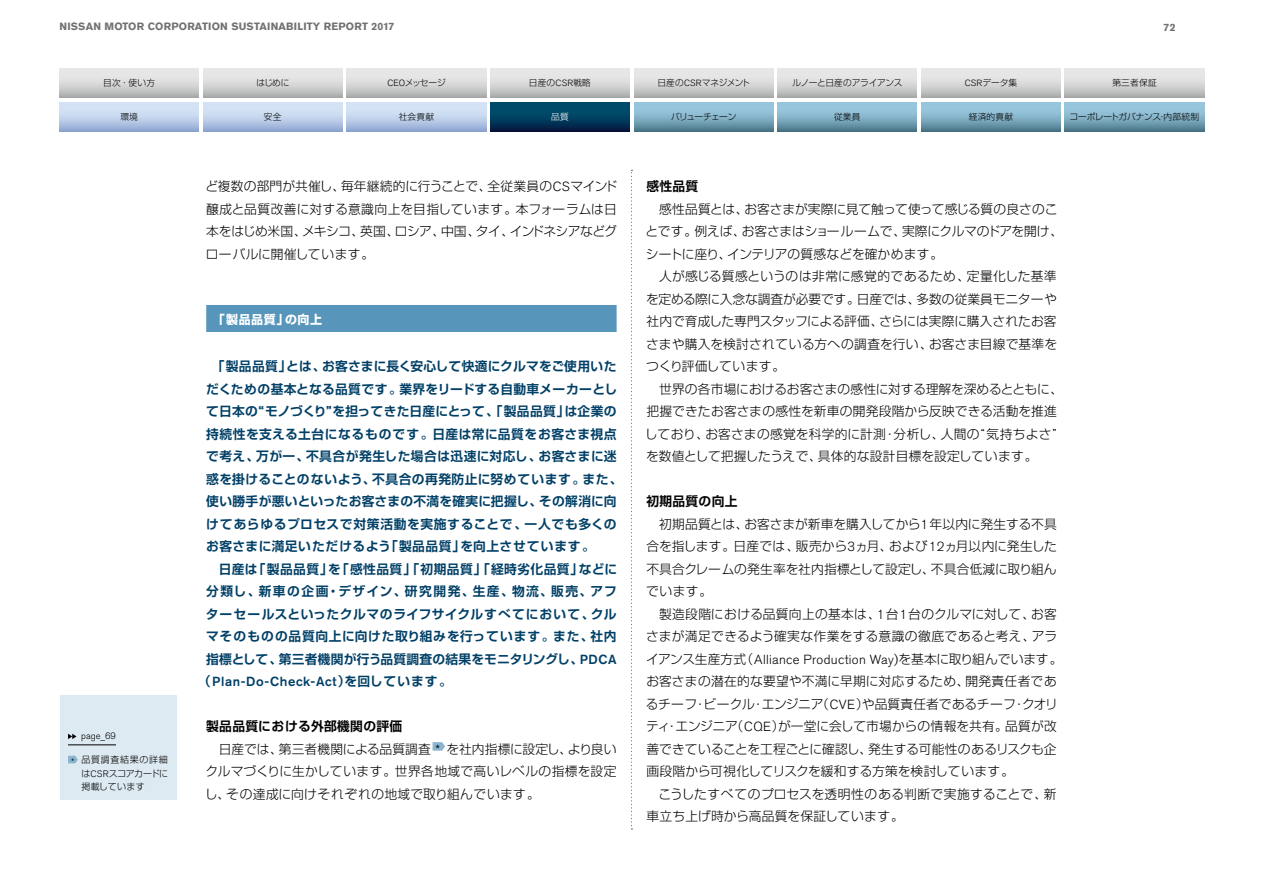
<style>
.page{position:relative;width:1263px;height:893px;background:#fff}
.page>*{position:absolute;margin:0;border:0;box-sizing:border-box;transform-origin:0 0}
.t1{font:500 13.2px "Nissan AG";letter-spacing:.05em;color:#003f66}
.t2{font:300 12.75px/22.5px "Shin Go Pr 5";letter-spacing:.005em;color:#000;text-align:justify}
.t3{font:700 12.75px/22.5px "Shin Go Pr 5 De";letter-spacing:.03em;color:#003f66}
.t4{font:700 12.75px "Shin Go Pr 5 De";letter-spacing:.025em;color:#000}
.t5{font:700 12px "Shin Go Pr 5";letter-spacing:.05em;color:#fff}
.t6{font:700 10.5px "Nissan AG";letter-spacing:.02em;color:#727171}
.t7{font:300 9.3px "Nissan AG";color:#000}
.t8{font:300 9px/13.5px "Shin Go Pr 5";letter-spacing:.025em;color:#000;text-align:justify}
.t9{font:300 8.7px "Shin Go Pr 5";letter-spacing:-.005em;color:#000}
.t10{font:300 8.7px "Shin Go Pr 5";letter-spacing:-.025em;color:#000}
.t11{font:300 8.7px "Shin Go Pr 5";letter-spacing:-.035em;color:#000}
.t12{font:300 8.7px "Shin Go Pr 5";letter-spacing:-.03em;color:#000}
.t13{font:300 8.7px "Shin Go Pr 5";letter-spacing:-.075em;color:#000}
.t14{font:300 8.7px "Shin Go Pr 5";color:#fff}
.s1{font-family:"Nissan AG";font-size:9px}
.s2{font-family:"Nissan AG";font-size:9.3px}
.s3{font-family:"Nissan AG";font-size:13.2px}
.s4{font-family:"Nissan AG";font-weight:500;font-size:13.2px}
.s5{font-family:"Shin Go Pr 5 De";font-weight:700;font-size:12.75px}
</style>
<div class="page">
<svg style="left:631px;top:170px;width:1px;height:660px"></svg>
<div style="left:206px;top:305px;width:411px;height:27px;background:#5795bb"></div>
<svg style="left:433px;top:742px;width:12px;height:9px"></svg>
<div style="left:60px;top:696px;width:116px;height:104px;background:#ddeaf1"></div>
<hr style="left:68px;top:745px;width:48px;height:1px;background:#000">
<svg style="left:68px;top:734px;width:8px;height:5px"></svg>
<svg style="left:68px;top:756px;width:10px;height:7px"></svg>
<div style="left:203px;top:102px;width:139px;height:30px;background:linear-gradient(to bottom,#e5f2fd,#9bafd7)"></div>
<div style="left:347px;top:102px;width:139px;height:30px;background:linear-gradient(to bottom,#e5f2fd,#9bafd7)"></div>
<svg style="left:921px;top:102px;width:139px;height:30px;background:#7daabf"></svg>
<svg style="left:778px;top:102px;width:139px;height:30px;background:#7daabf"></svg>
<svg style="left:634px;top:102px;width:139px;height:30px;background:#7daabf"></svg>
<div style="left:778px;top:68px;width:139px;height:30px;background:linear-gradient(to bottom,#f6f5f5,#b5b5b6)"></div>
<svg style="left:1065px;top:102px;width:139px;height:30px;background:#7daabf"></svg>
<div style="left:347px;top:68px;width:139px;height:30px;background:linear-gradient(to bottom,#f6f5f5,#b5b5b6)"></div>
<div style="left:634px;top:68px;width:139px;height:30px;background:linear-gradient(to bottom,#f6f5f5,#b5b5b6)"></div>
<div style="left:203px;top:68px;width:139px;height:30px;background:linear-gradient(to bottom,#f6f5f5,#b5b5b6)"></div>
<div style="left:60px;top:68px;width:139px;height:30px;background:linear-gradient(to bottom,#f6f5f5,#b5b5b6)"></div>
<div style="left:490px;top:68px;width:140px;height:30px;background:linear-gradient(to bottom,#f6f5f5,#b5b5b6)"></div>
<div style="left:921px;top:68px;width:139px;height:30px;background:linear-gradient(to bottom,#f6f5f5,#b5b5b6)"></div>
<div style="left:1065px;top:68px;width:139px;height:30px;background:linear-gradient(to bottom,#f6f5f5,#b5b5b6)"></div>
<div style="left:60px;top:102px;width:139px;height:30px;background:linear-gradient(to bottom,#e5f2fd,#9bafd7)"></div>
<div style="left:490px;top:102px;width:140px;height:30px;background:linear-gradient(to bottom,#005a76,#041f46)"></div>
<p class="t6" style="left:60px;top:20px;width:336px">NISSAN MOTOR CORPORATION SUSTAINABILITY REPORT 2017</p>
<p class="t6" style="left:1164px;top:21px;width:13px">72</p>
<p class="t9" style="left:103px;top:76px;width:53px">目次・使い方</p>
<p class="t9" style="left:256px;top:76px;width:35px">はじめに</p>
<p class="t9" style="left:387px;top:76px;width:60px"><span class="s1">CEO</span>メッセージ</p>
<p class="t9" style="left:529px;top:76px;width:64px">日産の<span class="s1">CSR</span>戦略</p>
<p class="t12" style="left:657px;top:76px;width:94px">日産の<span class="s1">CSR</span>マネジメント</p>
<p class="t9" style="left:965px;top:76px;width:54px"><span class="s1">CSR</span>データ集</p>
<p class="t9" style="left:1112px;top:76px;width:46px">第三者保証</p>
<p class="t9" style="left:120px;top:110px;width:19px">環境</p>
<p class="t14" style="left:551px;top:110px;width:19px">品質</p>
<p class="t11" style="left:792px;top:76px;width:112px">ルノーと日産のアライアンス</p>
<p class="t10" style="left:1069px;top:110px;width:131px">コーポレートガバナンス・内部統制</p>
<p class="t9" style="left:264px;top:110px;width:19px">安全</p>
<p class="t9" style="left:399px;top:110px;width:37px">社会貢献</p>
<p class="t13" style="left:671px;top:110px;width:67px">バリューチェーン</p>
<p class="t9" style="left:834px;top:110px;width:28px">従業員</p>
<p class="t9" style="left:969px;top:110px;width:46px">経済的貢献</p>
<p class="t7" style="left:81px;top:731px;width:36px">page_69</p>
<p class="t8" style="left:81px;top:752px;width:88px;text-indent:-10px"><span class="s2">*</span> 品質調査結果の詳細は<span class="s2">CSR</span>スコアカードに掲載しています</p>
<p class="t2" style="left:206px;top:174px;width:413px">ど複数の部門が共催し、毎年継続的に行うことで、全従業員の<span class="s3">CS</span>マインド醸成と品質改善に対する意識向上を目指しています。本フォーラムは日本をはじめ米国、メキシコ、英国、ロシア、中国、タイ、インドネシアなどグローバルに開催しています。</p>
<p class="t5" style="left:213px;top:310px;width:111px">「製品品質」の向上</p>
<p class="t3" style="left:206px;top:354px;width:418px;text-indent:6px">「製品品質」とは、お客さまに長く安心して快適にクルマをご使用いただくための基本となる品質です。業界をリードする自動車メーカーとして日本の“モノづくり”を担ってきた日産にとって、「製品品質」は企業の持続性を支える土台になるものです。日産は常に品質をお客さま視点で考え、万が一、不具合が発生した場合は迅速に対応し、お客さまに迷惑を掛けることのないよう、不具合の再発防止に努めています。また、使い勝手が悪いといったお客さまの不満を確実に把握し、その解消に向けてあらゆるプロセスで対策活動を実施することで、一人でも多くのお客さまに満足いただけるよう「製品品質」を向上させています。</p>
<p class="t3" style="left:206px;top:556px;width:413px;text-align:justify;text-indent:13px">日産は「製品品質」を「感性品質」「初期品質」「経時劣化品質」などに分類し、新車の企画・デザイン、研究開発、生産、物流、販売、アフターセールスといったクルマのライフサイクルすべてにおいて、クルマそのものの品質向上に向けた取り組みを行っています。また、社内指標として、第三者機関が行う品質調査の結果をモニタリングし、<span class="s4">PDCA</span></p>
<p class="t1" style="left:198px;top:673px;width:255px"><span class="s5">（</span>Plan-Do-Check-Act<span class="s5">）を回しています。</span></p>
<p class="t4" style="left:206px;top:716px;width:197px">製品品質における外部機関の評価</p>
<p class="t2" style="left:205px;top:736px;width:413px;text-indent:14px">日産では、第三者機関による品質調査 <span class="s3">*</span> を社内指標に設定し、より良いクルマづくりに生かしています。世界各地域で高いレベルの指標を設定し、その達成に向けそれぞれの地域で取り組んでいます。</p>
<p class="t4" style="left:646px;top:176px;width:53px">感性品質</p>
<p class="t2" style="left:646px;top:196px;width:419px;text-align:left;text-indent:14px">感性品質とは、お客さまが実際に見て触って使って感じる質の良さのことです。例えば、お客さまはショールームで、実際にクルマのドアを開け、シートに座り、インテリアの質感などを確かめます。</p>
<p class="t2" style="left:646px;top:264px;width:413px;text-indent:13px">人が感じる質感というのは非常に感覚的であるため、定量化した基準を定める際に入念な調査が必要です。日産では、多数の従業員モニターや社内で育成した専門スタッフによる評価、さらには実際に購入されたお客さまや購入を検討されている方への調査を行い、お客さま目線で基準をつくり評価しています。</p>
<p class="t2" style="left:645px;top:376px;width:420px;text-align:left;text-indent:14px">世界の各市場におけるお客さまの感性に対する理解を深めるとともに、把握できたお客さまの感性を新車の開発段階から反映できる活動を推進しており、お客さまの感覚を科学的に計測・分析し、人間の“気持ちよさ”を数値として把握したうえで、具体的な設計目標を設定しています。</p>
<p class="t4" style="left:646px;top:491px;width:93px">初期品質の向上</p>
<p class="t2" style="left:646px;top:511px;width:412px;text-indent:13px">初期品質とは、お客さまが新車を購入してから<span class="s3">1</span>年以内に発生する不具合を指します。日産では、販売から<span class="s3">3</span>ヵ月、および<span class="s3">12</span>ヵ月以内に発生した不具合クレームの発生率を社内指標として設定し、不具合低減に取り組んでいます。</p>
<p class="t2" style="left:646px;top:601px;width:418px;text-align:left;text-indent:13px">製造段階における品質向上の基本は、<span class="s3">1</span>台<span class="s3">1</span>台のクルマに対して、お客さまが満足できるよう確実な作業をする意識の徹底であると考え、アライアンス生産方式（<span class="s3">Alliance Production Way)</span>を基本に取り組んでいます。お客さまの潜在的な要望や不満に早期に対応するため、開発責任者であるチーフ・ビークル・エンジニア（<span class="s3">CVE</span>）や品質責任者であるチーフ・クオリティ・エンジニア（<span class="s3">CQE</span>）が一堂に会して市場からの情報を共有。品質が改善できていることを工程ごとに確認し、発生する可能性のあるリスクも企画段階から可視化してリスクを緩和する方策を検討しています。</p>
<p class="t2" style="left:646px;top:781px;width:412px;text-indent:12px">こうしたすべてのプロセスを透明性のある判断で実施することで、新車立ち上げ時から高品質を保証しています。</p>
</div>
